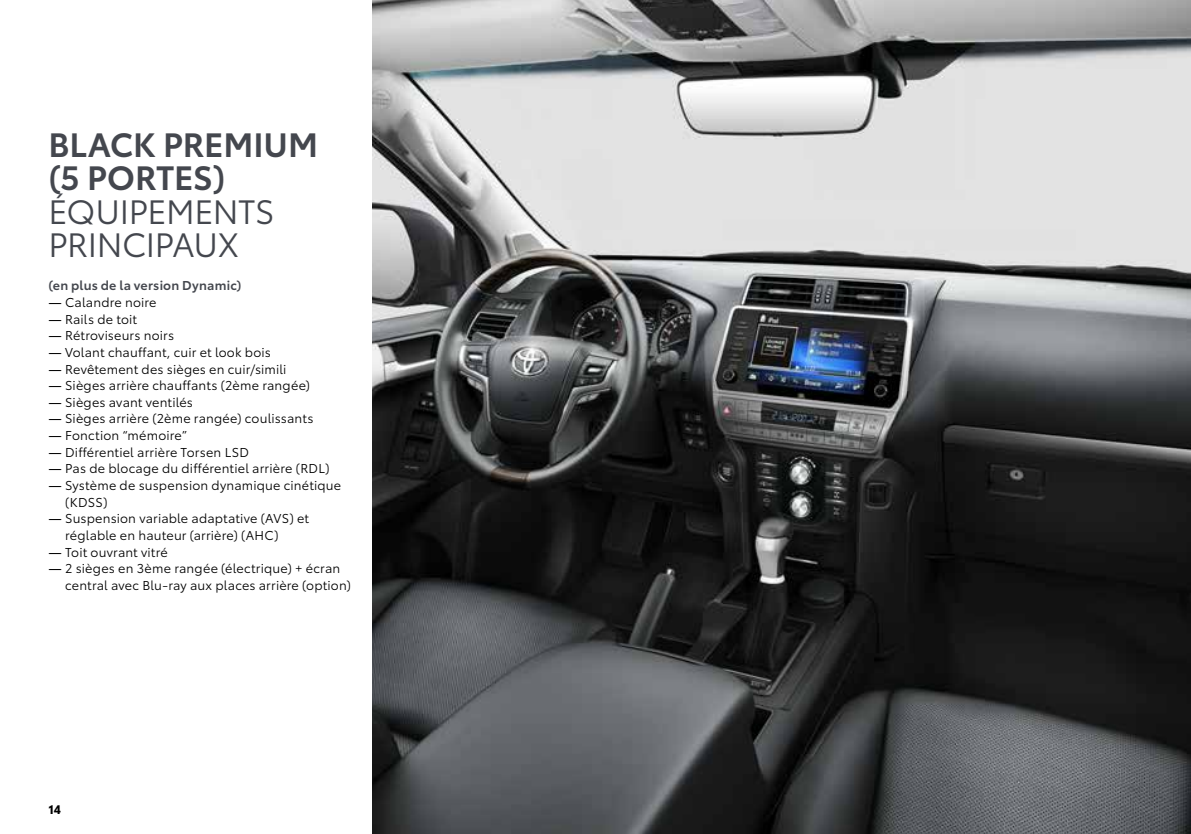
<style>
.page{position:relative;width:1191px;height:834px;background:#fff}
.page>*{position:absolute;margin:0;border:0;box-sizing:border-box;transform-origin:0 0}
.t1{font:600 33.25px/33.2px "Toyota Type";color:#44474e}
.t2{font:33.25px/33.2px "Toyota Type";letter-spacing:-.015em;color:#44474e}
.t3{font:12.6px/16.6px "Toyota Type";letter-spacing:.015em;color:#000}
.t4{font:600 12.6px "Toyota Type";letter-spacing:.02em;color:#44474e}
.t5{font:700 12.25px "Toyota Type";color:#000}
.s1{font-style:inherit}
</style>
<div class="page">
<img style="left:372px;top:0;width:819px;height:833px">
<h1 class="t1" style="left:48px;top:126px;width:271px">BLACK PREMIUM (5 PORTES)</h1>
<h1 class="t2" style="left:48px;top:193px;width:228px">ÉQUIPEMENTS<br>PRINCIPAUX</h1>
<p class="t4" style="left:48px;top:276px;width:195px">(en plus de la version Dynamic)</p>
<p class="t3" style="left:48px;top:293px;width:110px"><span class="s1">—</span> Calandre noire</p>
<p class="t3" style="left:48px;top:310px;width:90px"><span class="s1">—</span> Rails de toit</p>
<p class="t3" style="left:48px;top:326px;width:127px"><span class="s1">—</span> Rétroviseurs noirs</p>
<p class="t3" style="left:48px;top:343px;width:224px"><span class="s1">—</span> Volant chauffant, cuir et look bois</p>
<p class="t3" style="left:48px;top:360px;width:240px"><span class="s1">—</span> Revêtement des sièges en cuir/simili</p>
<p class="t3" style="left:48px;top:376px;width:263px"><span class="s1">—</span> Sièges arrière chauffants (2ème rangée)</p>
<p class="t3" style="left:48px;top:393px;width:146px"><span class="s1">—</span> Sièges avant ventilés</p>
<p class="t3" style="left:48px;top:409px;width:267px"><span class="s1">—</span> Sièges arrière (2ème rangée) coulissants</p>
<p class="t3" style="left:48px;top:426px;width:140px"><span class="s1">—</span> Fonction “mémoire”</p>
<p class="t3" style="left:48px;top:443px;width:202px"><span class="s1">—</span> Différentiel arrière Torsen LSD</p>
<p class="t3" style="left:48px;top:459px;width:283px"><span class="s1">—</span> Pas de blocage du différentiel arrière (RDL)</p>
<p class="t3" style="left:65px;top:476px;width:277px;text-indent:-17px"><span class="s1">—</span> Système de suspension dynamique cinétique (KDSS)</p>
<p class="t3" style="left:65px;top:509px;width:245px;text-indent:-17px"><span class="s1">—</span> Suspension variable adaptative (AVS) et réglable en hauteur (arrière) (AHC)</p>
<p class="t3" style="left:48px;top:542px;width:121px"><span class="s1">—</span> Toit ouvrant vitré</p>
<p class="t3" style="left:65px;top:559px;width:287px;text-indent:-17px"><span class="s1">—</span> 2 sièges en 3ème rangée (électrique) + écran central avec Blu-ray aux places arrière (option)</p>
<p class="t5" style="left:48px;top:799px;width:14px">14</p>
</div>
